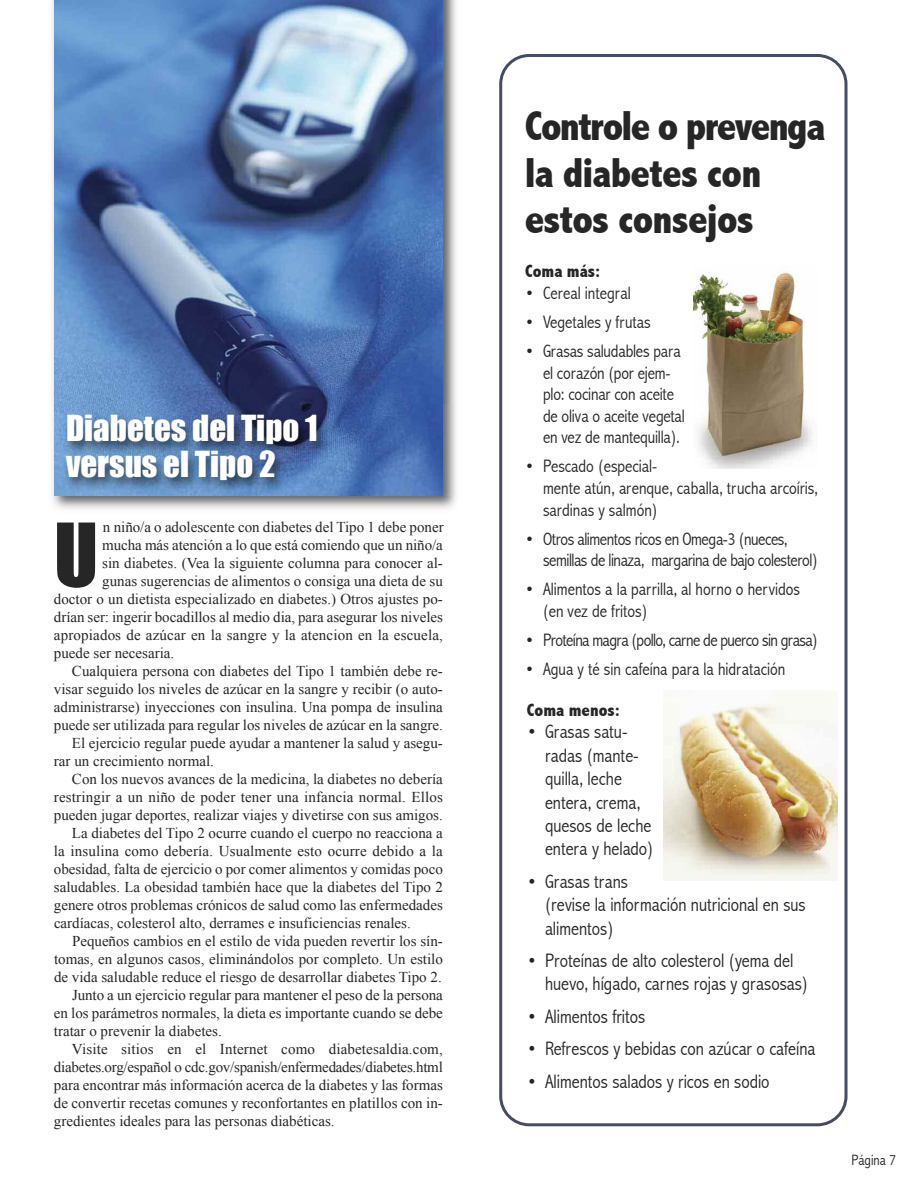
<style>
.page{position:relative;width:918px;height:1188px;background:#fff}
.page>*{position:absolute;margin:0;border:0;box-sizing:border-box;transform-origin:0 0}
.t1{font:80.85px "Impact";color:#272627}
.t2{font:800 condensed 42px/46.5px "Abadi";letter-spacing:-.02em;color:#272627}
.t3{font:33px/36px "Impact";color:#fff}
.t4{font:300 condensed 19.5px/23.4px "Abadi";color:#272627}
.t5{font:300 condensed 18px/21.6px "Abadi";letter-spacing:-.01em;color:#272627}
.t6{font:300 condensed 18px "Abadi";letter-spacing:-.035em;color:#272627}
.t7{font:800 condensed 18px "Abadi";color:#272627}
.t8{font:15px "Times New Roman";color:#272627}
.t9{font:300 condensed 15px "Abadi";color:#272627}
</style>
<div class="page">
<img style="left:52px;top:0;width:404px;height:506px">
<img style="left:54px;top:0;width:389px;height:496px">
<svg style="left:499px;top:54px;width:349px;height:1072px"></svg>
<img style="left:693px;top:267px;width:124px;height:202px">
<img style="left:664px;top:690px;width:173px;height:190px">
<img style="left:57px;top:405px;width:398px;height:104px">
<h3 class="t3" style="left:66px;top:410px;width:253px">Diabetes del Tipo 1 versus el Tipo 2</h3>
<h1 class="t1" style="left:54px;top:505px;width:46px">U</h1>
<p class="t8" style="left:103px;top:519px;width:342px">n niño/a o adolescente con diabetes del Tipo 1 debe poner</p>
<p class="t8" style="left:102px;top:537px;width:342px">mucha más atención a lo que está comiendo que un niño/a</p>
<p class="t8" style="left:102px;top:555px;width:342px">sin diabetes. (Vea la siguiente columna para conocer al-</p>
<p class="t8" style="left:102px;top:573px;width:342px">gunas sugerencias de alimentos o consiga una dieta de su</p>
<p class="t8" style="left:54px;top:591px;width:390px">doctor o un dietista especializado en diabetes.) Otros ajustes po-</p>
<p class="t8" style="left:54px;top:609px;width:390px">drían ser: ingerir bocadillos al medio dia, para asegurar los niveles</p>
<p class="t8" style="left:54px;top:627px;width:390px">apropiados de azúcar en la sangre y la atencion en la escuela,</p>
<p class="t8" style="left:54px;top:645px;width:122px">puede ser necesaria.</p>
<p class="t8" style="left:72px;top:663px;width:372px">Cualquiera persona con diabetes del Tipo 1 también debe re-</p>
<p class="t8" style="left:54px;top:681px;width:390px">visar seguido los niveles de azúcar en la sangre y recibir (o auto-</p>
<p class="t8" style="left:54px;top:699px;width:390px">administrarse) inyecciones con insulina. Una pompa de insulina</p>
<p class="t8" style="left:54px;top:717px;width:390px">puede ser utilizada para regular los niveles de azúcar en la sangre.</p>
<p class="t8" style="left:72px;top:735px;width:372px">El ejercicio regular puede ayudar a mantener la salud y asegu-</p>
<p class="t8" style="left:54px;top:753px;width:161px">rar un crecimiento normal.</p>
<p class="t8" style="left:72px;top:771px;width:372px">Con los nuevos avances de la medicina, la diabetes no debería</p>
<p class="t8" style="left:54px;top:789px;width:390px">restringir a un niño de poder tener una infancia normal. Ellos</p>
<p class="t8" style="left:54px;top:807px;width:390px">pueden jugar deportes, realizar viajes y divetirse con sus amigos.</p>
<p class="t8" style="left:72px;top:825px;width:372px">La diabetes del Tipo 2 ocurre cuando el cuerpo no reacciona a</p>
<p class="t8" style="left:54px;top:843px;width:390px">la insulina como debería. Usualmente esto ocurre debido a la</p>
<p class="t8" style="left:54px;top:861px;width:390px">obesidad, falta de ejercicio o por comer alimentos y comidas poco</p>
<p class="t8" style="left:54px;top:879px;width:390px">saludables. La obesidad también hace que la diabetes del Tipo 2</p>
<p class="t8" style="left:54px;top:897px;width:390px">genere otros problemas crónicos de salud como las enfermedades</p>
<p class="t8" style="left:54px;top:915px;width:358px">cardíacas, colesterol alto, derrames e insuficiencias renales.</p>
<p class="t8" style="left:72px;top:933px;width:372px">Pequeños cambios en el estilo de vida pueden revertir los sín-</p>
<p class="t8" style="left:54px;top:951px;width:390px">tomas, en algunos casos, eliminándolos por completo. Un estilo</p>
<p class="t8" style="left:54px;top:969px;width:389px">de vida saludable reduce el riesgo de desarrollar diabetes Tipo 2.</p>
<p class="t8" style="left:72px;top:987px;width:372px">Junto a un ejercicio regular para mantener el peso de la persona</p>
<p class="t8" style="left:54px;top:1005px;width:390px">en los parámetros normales, la dieta es importante cuando se debe</p>
<p class="t8" style="left:54px;top:1023px;width:169px">tratar o prevenir la diabetes.</p>
<p class="t8" style="left:72px;top:1041px;width:372px">Visite sitios en el Internet como diabetesaldia.com,</p>
<p class="t8" style="left:54px;top:1059px;width:390px">diabetes.org/español o cdc.gov/spanish/enfermedades/diabetes.html</p>
<p class="t8" style="left:54px;top:1077px;width:390px">para encontrar más información acerca de la diabetes y las formas</p>
<p class="t8" style="left:54px;top:1095px;width:390px">de convertir recetas comunes y reconfortantes en platillos con in-</p>
<p class="t8" style="left:54px;top:1113px;width:282px">gredientes ideales para las personas diabéticas.</p>
<h2 class="t2" style="left:525px;top:104px;width:302px">Controle o prevenga la diabetes con estos consejos</h2>
<p class="t7" style="left:525px;top:261px;width:77px">Coma más:</p>
<p class="t5" style="left:525px;top:283px;width:107px">• Cereal integral</p>
<p class="t5" style="left:525px;top:312px;width:127px">• Vegetales y frutas</p>
<p class="t5" style="left:543px;top:341px;width:143px;text-indent:-18px">• Grasas saludables para el corazón (por ejem&shy;plo: cocinar con aceite de oliva o aceite vegetal en vez de mantequilla).</p>
<p class="t5" style="left:543px;top:456px;width:276px;text-indent:-18px">• Pescado (especial-<br>mente atún, arenque, caballa, trucha arcoíris, sardinas y salmón)</p>
<p class="t5" style="left:543px;top:529px;width:276px;text-indent:-18px">• Otros alimentos ricos en Omega-3 (nueces, semillas de linaza, margarina de bajo colesterol)</p>
<p class="t5" style="left:543px;top:579px;width:258px;text-indent:-18px">• Alimentos a la parrilla, al horno o hervidos (en vez de fritos)</p>
<p class="t6" style="left:525px;top:630px;width:294px">• Proteína magra (pollo, carne de puerco sin grasa)</p>
<p class="t5" style="left:525px;top:659px;width:262px">• Agua y té sin cafeína para la hidratación</p>
<p class="t7" style="left:527px;top:700px;width:95px">Coma menos:</p>
<h3 class="t4" style="left:545px;top:721px;width:110px;text-indent:-18px">• Grasas satu&shy;radas (mante&shy;quilla, leche entera, crema, quesos de leche entera y helado)</h3>
<h3 class="t4" style="left:545px;top:870px;width:262px;text-indent:-18px">• Grasas trans<br>(revise la información nutricional en sus alimentos)</h3>
<h3 class="t4" style="left:545px;top:949px;width:264px;text-indent:-18px">• Proteínas de alto colesterol (yema del huevo, hígado, carnes rojas y grasosas)</h3>
<h3 class="t4" style="left:527px;top:1005px;width:120px">• Alimentos fritos</h3>
<h3 class="t4" style="left:527px;top:1038px;width:290px">• Refrescos y bebidas con azúcar o cafeína</h3>
<h3 class="t4" style="left:527px;top:1070px;width:244px">• Alimentos salados y ricos en sodio</h3>
<p class="t9" style="left:852px;top:1152px;width:46px">Página 7</p>
</div>
